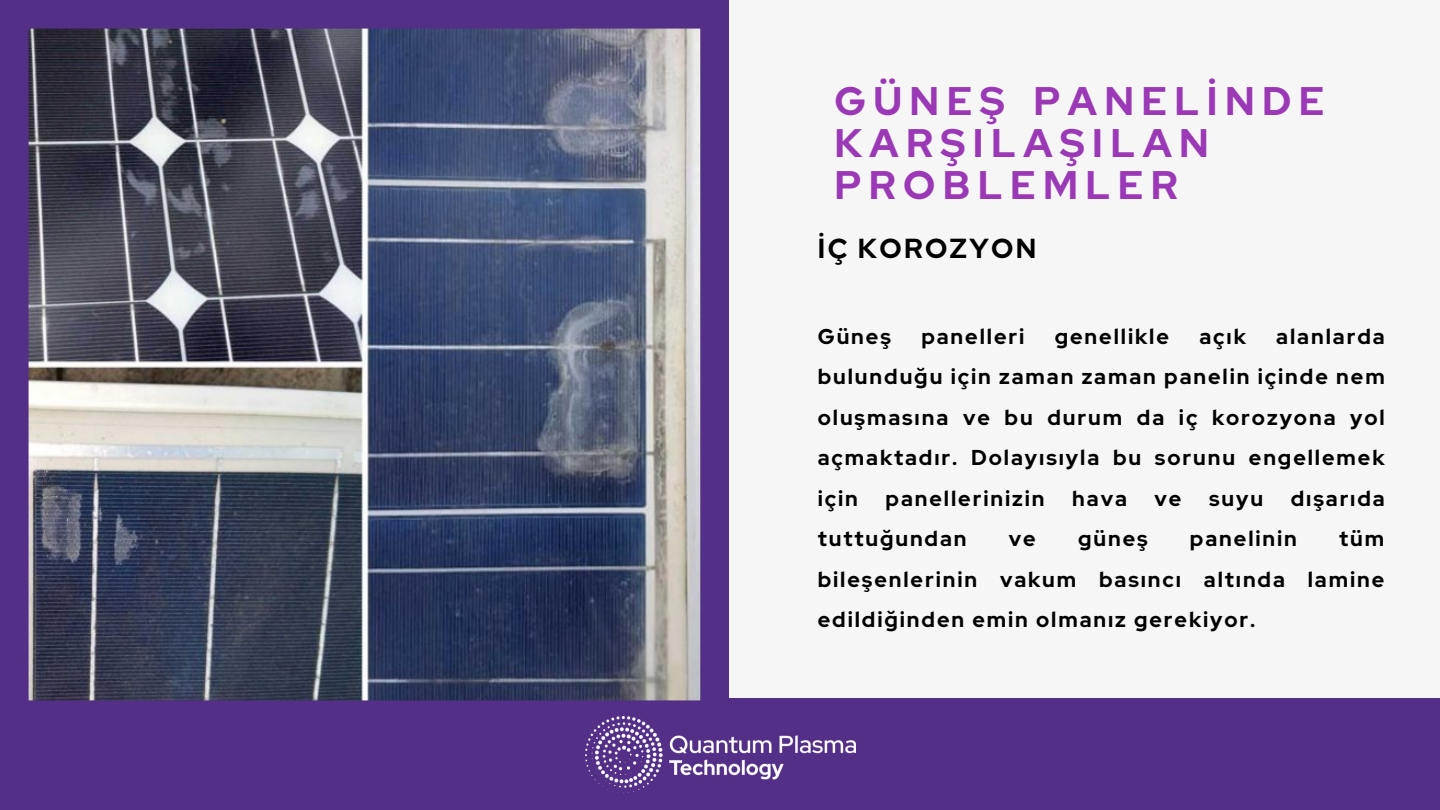
<style>
.page{position:relative;width:1440px;height:810px;background:#f6f6f6}
.page>*{position:absolute;margin:0;border:0;box-sizing:border-box;transform-origin:0 0}
.t1{font:700 39.7px/41.7px "Red Hat Display";letter-spacing:.185em;color:#9a38b6}
.t2{font:700 27.4px "Red Hat Display";letter-spacing:.09em;color:#000}
.t3{font:700 21.4px/40.5px "Red Hat Display";letter-spacing:.09em;color:#000;text-align:justify}
</style>
<div class="page">
<div style="left:1px;top:698px;width:1439px;height:112px;background:#532f87"></div>
<svg style="left:0;top:0;width:729px;height:729px;background:#5b5b78"></svg>
<img style="left:585px;top:716px;width:270px;height:77px">
<h1 class="t1" style="left:835px;top:80px;width:491px">GÜNEŞ PANELİNDE<br>KARŞILAŞILAN<br>PROBLEMLER</h1>
<p class="t2" style="left:818px;top:230px;width:220px">İÇ KOROZYON</p>
<p class="t3" style="left:818px;top:316px;width:75px">Güneş</p>
<p class="t3" style="left:921px;top:316px;width:103px">panelleri</p>
<p class="t3" style="left:1055px;top:316px;width:116px">genellikle</p>
<p class="t3" style="left:1199px;top:316px;width:48px">açık</p>
<p class="t3" style="left:818px;top:316px;width:569px;text-indent:459px">alanlarda bulunduğu için zaman zaman panelin içinde nem oluşmasına ve bu durum da iç korozyona yol açmaktadır. Dolayısıyla bu sorunu engellemek için</p>
<p class="t3" style="left:886px;top:478px;width:160px">panellerinizin</p>
<p class="t3" style="left:1072px;top:478px;width:56px">hava</p>
<p class="t3" style="left:1155px;top:478px;width:28px">ve</p>
<p class="t3" style="left:1209px;top:478px;width:56px">suyu</p>
<p class="t3" style="left:1291px;top:478px;width:96px">dışarıda</p>
<p class="t3" style="left:818px;top:518px;width:150px">tuttuğundan</p>
<p class="t3" style="left:1009px;top:518px;width:28px">ve</p>
<p class="t3" style="left:1078px;top:518px;width:71px">güneş</p>
<p class="t3" style="left:1190px;top:518px;width:109px">panelinin</p>
<p class="t3" style="left:818px;top:518px;width:568px;text-indent:522px">tüm bileşenlerinin vakum basıncı altında lamine edildiğinden emin olmanız gerekiyor.</p>
</div>
